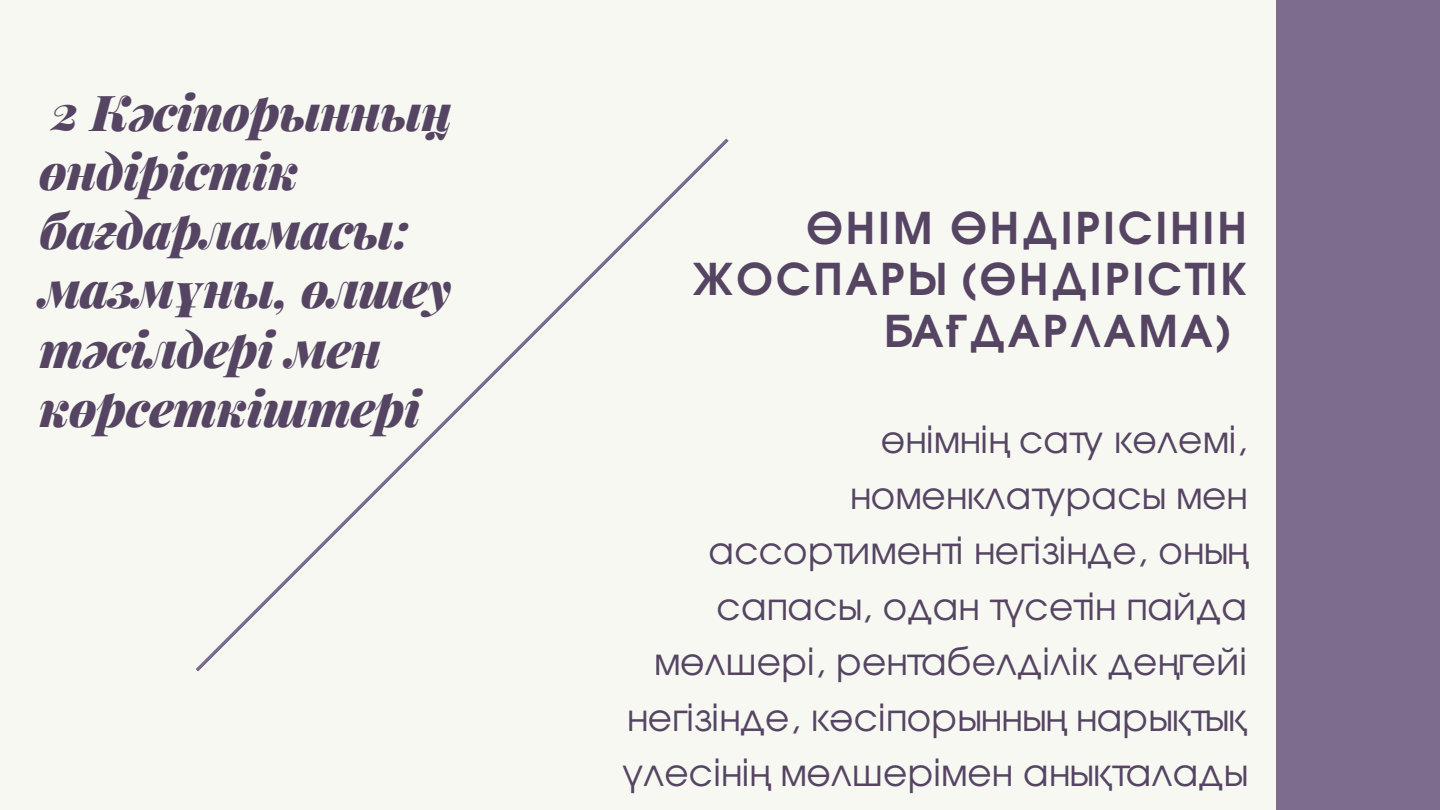
<style>
.page{position:relative;width:1440px;height:810px;background:#f8f8f3}
.page>*{position:absolute;margin:0;border:0;box-sizing:border-box;transform-origin:0 0}
.t1{font:italic 900 49.5px/59.2px "Playfair Display";letter-spacing:-.01em;color:#554563}
.t2{font:700 43.6px "Te X Gyre Adventor";letter-spacing:.06em;color:#554563}
.t3{font:37.2px/55.5px "Te X Gyre Adventor";letter-spacing:.01em;color:#554563;text-align:right}
</style>
<div class="page">
<svg style="left:196px;top:138px;width:533px;height:534px"></svg>
<div style="left:1276px;top:0;width:164px;height:810px;background:#7e6c8d"></div>
<h1 class="t1" style="left:39px;top:80px;width:414px">2 Кәсіпорынның өндірістік бағдарламасы: мазмұны, өлшеу тәсілдері мен көрсеткіштері</h1>
<h2 class="t2" style="left:806px;top:190px;width:442px">ӨНІМ ӨНДІРІСІНІҢ</h2>
<h2 class="t2" style="left:693px;top:241px;width:556px">ЖОСПАРЫ (ӨНДІРІСТІК</h2>
<h2 class="t2" style="left:884px;top:293px;width:350px">БАҒДАРЛАМА)</h2>
<p class="t3" style="left:622px;top:410px;width:626px">өнімнің сату көлемі, номенклатурасы мен ассортименті негізінде, оның сапасы, одан түсетін пайда мөлшері, рентабелділік деңгейі негізінде, кәсіпорынның нарықтық үлесінің мөлшерімен анықталады</p>
</div>
